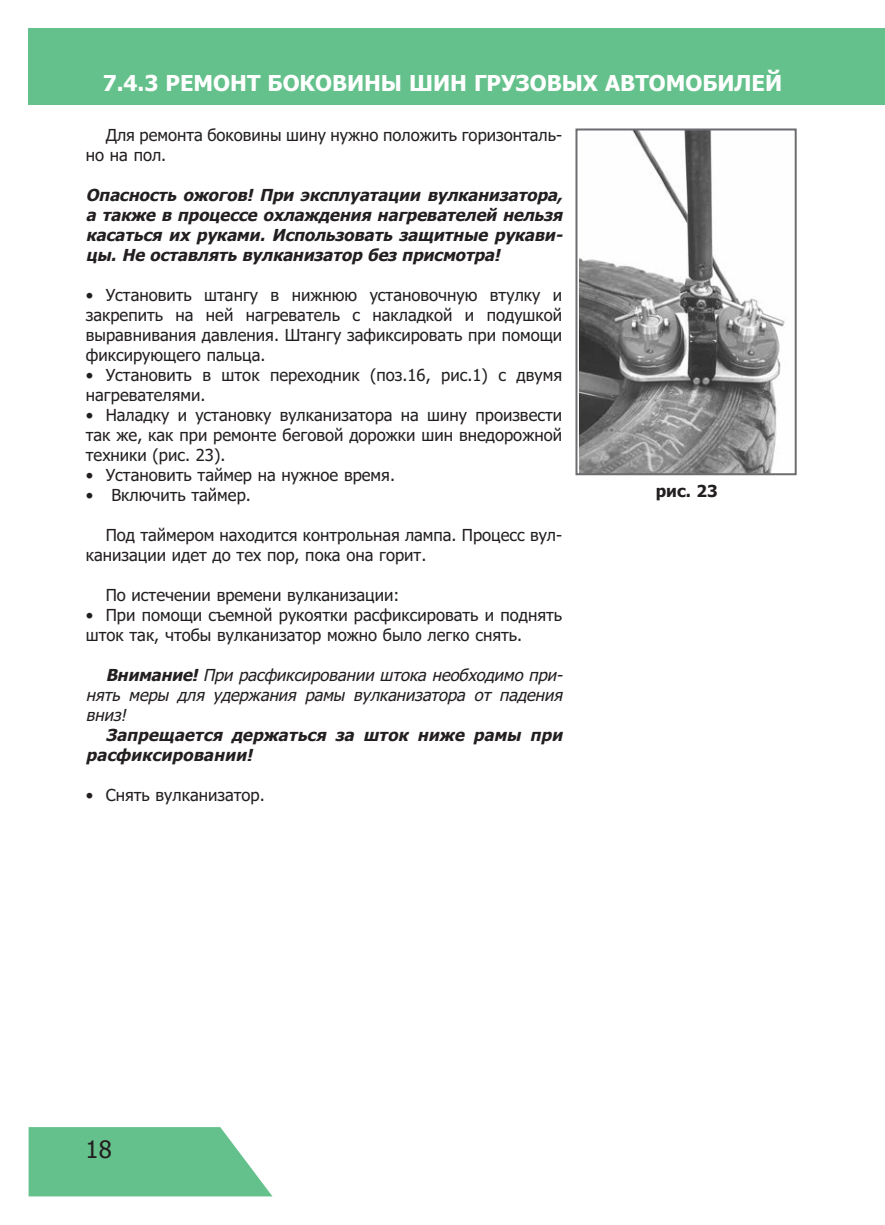
<style>
.page{position:relative;width:885px;height:1225px;background:#fff}
.page>*{position:absolute;margin:0;border:0;box-sizing:border-box;transform-origin:0 0}
.t1{font:24px "Tahoma";color:#231f20}
.t2{font:700 22px "Tahoma";color:#fff}
.t3{font:16.6px/20px "Tahoma";color:#231f20}
.t4{font:italic 700 16.6px/20px "Tahoma";color:#231f20}
.t5{font:italic 16.6px/20px "Tahoma";color:#231f20;text-align:justify}
.t6{font:700 16.6px "Tahoma";color:#231f20}
.s1{font-weight:700}
</style>
<div class="page">
<svg style="left:29px;top:1127px;width:243px;height:69px;background:#75c797"></svg>
<div style="left:28px;top:28px;width:856px;height:77px;background:#65c18b"></div>
<img style="left:579px;top:131px;width:206px;height:341px">
<div style="left:575px;top:128px;width:221px;height:347px;border:2px solid #6c6d70"></div>
<h2 class="t2" style="left:103px;top:71px;width:681px">7.4.3 РЕМОНТ БОКОВИНЫ ШИН ГРУЗОВЫХ АВТОМОБИЛЕЙ</h2>
<p class="t3" style="left:86px;top:125px;width:478px;text-indent:20px">Для ремонта боковины шину нужно положить горизонталь&shy;но на пол.</p>
<p class="t4" style="left:86px;top:185px;width:482px">Опасность ожогов! При эксплуатации вулканизатора, а также в процессе охлаждения нагревателей нельзя касаться их руками. Использовать защитные рукави&shy;цы. Не оставлять вулканизатор без присмотра!</p>
<p class="t3" style="left:86px;top:285px;width:478px;text-align:justify">• Установить штангу в нижнюю установочную втулку и закрепить на ней нагреватель с накладкой и подушкой выравнивания давления. Штангу зафиксировать при помощи фиксирующего пальца.</p>
<p class="t3" style="left:86px;top:365px;width:478px">• Установить в шток переходник (поз.16, рис.1) с двумя нагревателями.</p>
<p class="t3" style="left:86px;top:405px;width:478px;text-align:justify">• Наладку и установку вулканизатора на шину произвести так же, как при ремонте беговой дорожки шин внедорожной техники (рис. 23).</p>
<p class="t3" style="left:86px;top:465px;width:311px">• Установить таймер на нужное время.</p>
<p class="t3" style="left:86px;top:485px;width:166px">• Включить таймер.</p>
<p class="t3" style="left:86px;top:525px;width:478px;text-indent:20px">Под таймером находится контрольная лампа. Процесс вул&shy;канизации идет до тех пор, пока она горит.</p>
<p class="t3" style="left:106px;top:585px;width:295px">По истечении времени вулканизации:</p>
<p class="t3" style="left:86px;top:605px;width:478px">• При помощи съемной рукоятки расфиксировать и поднять шток так, чтобы вулканизатор можно было легко снять.</p>
<p class="t5" style="left:86px;top:665px;width:482px;text-indent:20px"><span class="s1">Внимание!</span>При расфиксировании штока необходимо при&shy;нять меры для удержания рамы вулканизатора от падения вниз!</p>
<p class="t4" style="left:86px;top:725px;width:482px;text-indent:20px">Запрещается держаться за шток ниже рамы при расфиксировании!</p>
<p class="t3" style="left:86px;top:785px;width:180px">• Снять вулканизатор.</p>
<p class="t6" style="left:655px;top:481px;width:63px">рис. 23</p>
<h1 class="t1" style="left:86px;top:1135px;width:28px">18</h1>
</div>
